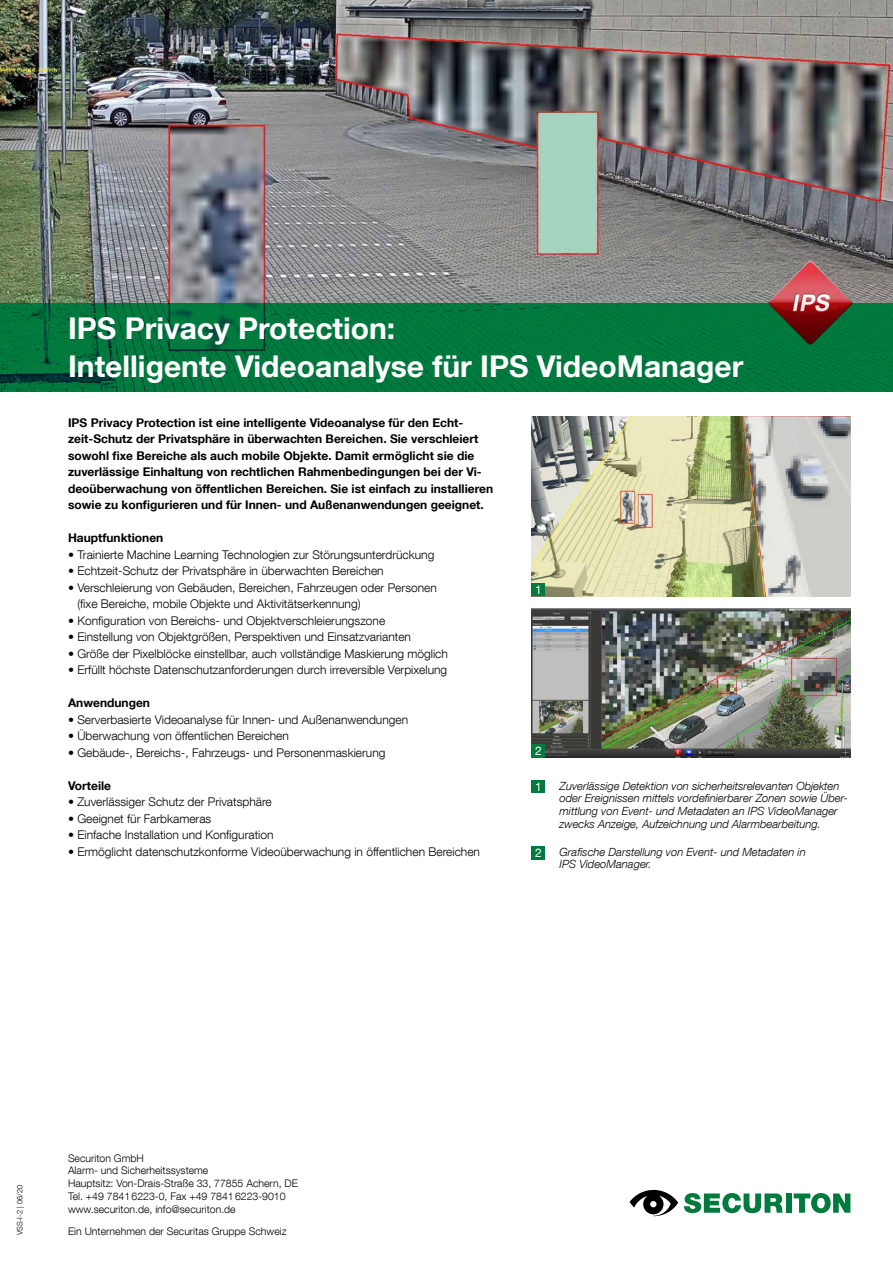
<style>
.page{position:relative;width:893px;height:1263px;background:#fff}
.page>*{position:absolute;margin:0;border:0;box-sizing:border-box;transform-origin:0 0}
.t1{font:700 30px/37.5px "Helvetica Neue LT Com";color:#fff}
.t2{font:300 12px/16.5px "Helvetica Neue LT Com";color:#000}
.t3{font:700 12px/16.5px "Helvetica Neue LT Com";color:#000}
.t4{font:12px "Helvetica Neue LT Com";color:#fff}
.t5{font:italic 300 11.25px/12.8px "Helvetica Neue LT Com";color:#000}
.t6{font:300 10.5px/12.8px "Helvetica Neue LT Com";color:#000}
.t7{font:300 7.5px "Helvetica Neue LT Com";color:#000}
</style>
<div class="page">
<img style="left:0;top:0;width:893px;height:303px">
<img style="left:531px;top:608px;width:319px;height:150px">
<img style="left:531px;top:417px;width:319px;height:179px">
<div style="left:531px;top:583px;width:14px;height:13px;background:#007b3d"></div>
<div style="left:531px;top:744px;width:14px;height:14px;background:#007b3d"></div>
<div style="left:532px;top:846px;width:13px;height:13px;background:#007b3d"></div>
<div style="left:532px;top:780px;width:13px;height:13px;background:#007b3d"></div>
<div style="left:0;top:303px;width:893px;height:89px;background:#007b3d"></div>
<img style="left:763px;top:255px;width:97px;height:97px">
<svg style="left:684px;top:1193px;width:99px;height:20px"></svg>
<div style="left:786px;top:1193px;width:5px;height:20px;background:#007b3d"></div>
<svg style="left:794px;top:1193px;width:56px;height:20px"></svg>
<svg style="left:630px;top:1190px;width:48px;height:26px"></svg>
<h1 class="t1" style="left:68px;top:309px;width:677px">IPS Privacy Protection:<br>Intelligente Videoanalyse für IPS VideoManager</h1>
<p class="t3" style="left:68px;top:414px;width:427px">IPS Privacy Protection ist eine intelligente Videoanalyse für den Echt&shy;zeit-Schutz der Privatsphäre in überwachten Bereichen. Sie verschleiert sowohl fixe Bereiche als auch mobile Objekte. Damit ermöglicht sie die zuverlässige Einhaltung von rechtlichen Rahmenbedingungen bei der Vi&shy;deoüberwachung von öffentlichen Bereichen. Sie ist einfach zu installieren sowie zu konfigurieren und für Innen- und Außenanwendungen geeignet.</p>
<p class="t3" style="left:68px;top:529px;width:97px">Hauptfunktionen</p>
<p class="t2" style="left:68px;top:546px;width:368px">• Trainierte Machine Learning Technologien zur Störungsunterdrückung</p>
<p class="t2" style="left:68px;top:562px;width:317px">• Echtzeit-Schutz der Privatsphäre in überwachten Bereichen</p>
<p class="t2" style="left:77px;top:579px;width:361px;text-indent:-9px">• Verschleierung von Gebäuden, Bereichen, Fahrzeugen oder Personen (fixe Bereiche, mobile Objekte und Aktivitätserkennung)</p>
<p class="t2" style="left:68px;top:612px;width:319px">• Konfiguration von Bereichs- und Objektverschleierungszone</p>
<p class="t2" style="left:68px;top:628px;width:344px">• Einstellung von Objektgrößen, Perspektiven und Einsatzvarianten</p>
<p class="t2" style="left:68px;top:645px;width:381px">• Größe der Pixelblöcke einstellbar, auch vollständige Maskierung möglich</p>
<p class="t2" style="left:68px;top:661px;width:381px">• Erfüllt höchste Datenschutzanforderungen durch irreversible Verpixelung</p>
<p class="t3" style="left:68px;top:694px;width:84px">Anwendungen</p>
<p class="t2" style="left:68px;top:711px;width:342px">• Serverbasierte Videoanalyse für Innen- und Außenanwendungen</p>
<p class="t2" style="left:68px;top:727px;width:222px">• Überwachung von öffentlichen Bereichen</p>
<p class="t2" style="left:68px;top:744px;width:319px">• Gebäude-, Bereichs-, Fahrzeugs- und Personenmaskierung</p>
<p class="t3" style="left:68px;top:777px;width:45px">Vorteile</p>
<p class="t2" style="left:68px;top:793px;width:205px">• Zuverlässiger Schutz der Privatsphäre</p>
<p class="t2" style="left:68px;top:810px;width:145px">• Geeignet für Farbkameras</p>
<p class="t2" style="left:68px;top:826px;width:207px">• Einfache Installation und Konfiguration</p>
<p class="t2" style="left:68px;top:843px;width:413px">• Ermöglicht datenschutzkonforme Videoüberwachung in öffentlichen Bereichen</p>
<p class="t4" style="left:535px;top:744px;width:8px">2</p>
<p class="t5" style="left:560px;top:779px;width:290px">Zuverlässige Detektion von sicherheitsrelevanten Objekten oder Ereignissen mittels vordefinierbarer Zonen sowie Über&shy;mittlung von Event- und Metadaten an IPS VideoManager zwecks Anzeige, Aufzeichnung und Alarmbearbeitung.</p>
<p class="t5" style="left:560px;top:845px;width:248px">Grafische Darstellung von Event- und Metadaten in<br>IPS VideoManager.</p>
<p class="t4" style="left:535px;top:845px;width:8px">2</p>
<p class="t7" style="left:15px;top:1235px;width:52px;rotate:-90deg">VSS-I-2 | 06/20</p>
<p class="t6" style="left:68px;top:1151px;width:231px">Securiton GmbH<br>Alarm- und Sicherheitssysteme<br>Hauptsitz: Von-Drais-Straße 33, 77855 Achern, DE Tel. +49 78416223-0, Fax +49 78416223-9010 www.securiton.de, info@securiton.de</p>
<p class="t6" style="left:68px;top:1225px;width:220px">Ein Unternehmen der Securitas Gruppe Schweiz</p>
</div>
